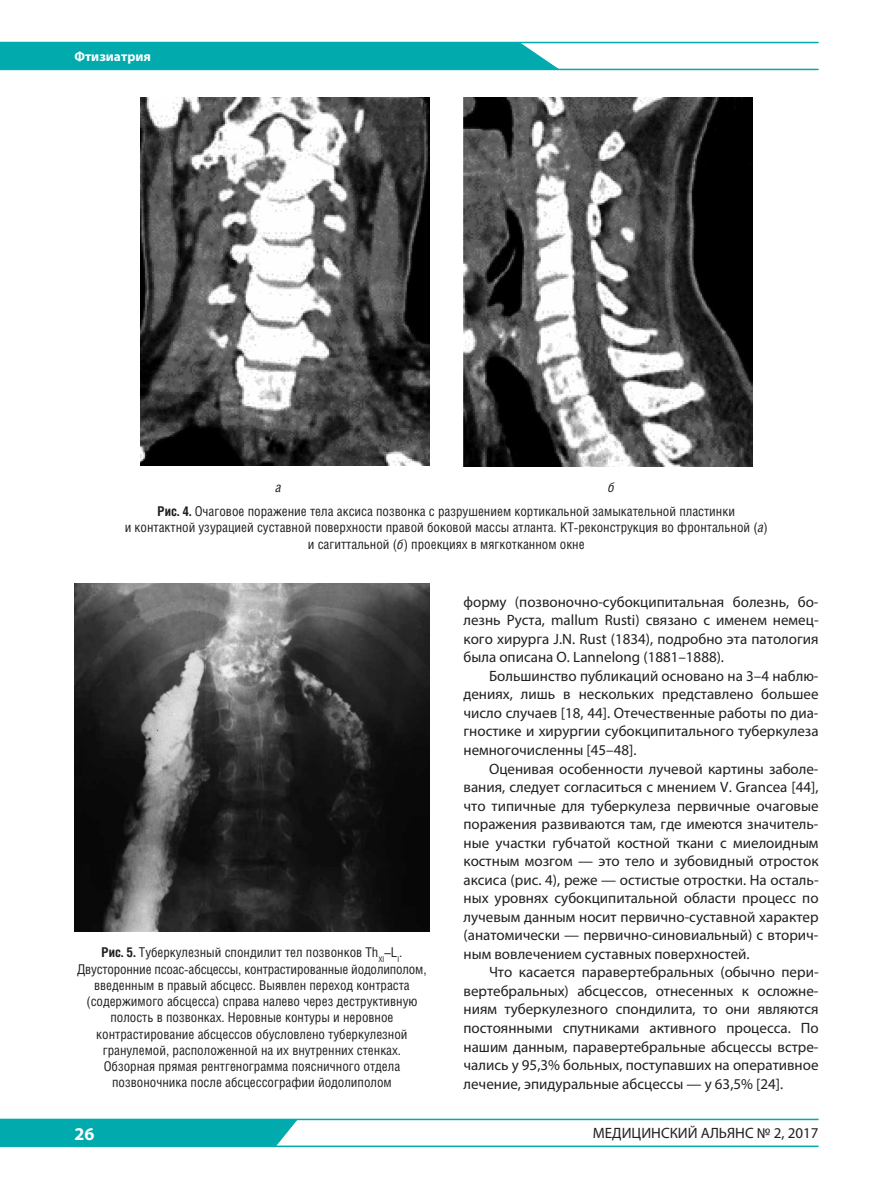
<style>
.page{position:relative;width:893px;height:1191px;background:#fff}
.page>*{position:absolute;margin:0;border:0;box-sizing:border-box;transform-origin:0 0}
.t1{font:700 18px "Myriad Pro";color:#fff}
.t2{font:15px/18.6px "Myriad Pro";color:#231f20;text-align:justify}
.t3{font:13.5px/16.2px "Helios Cond";color:#231f20;text-align:center}
.t4{font:700 13.5px "Myriad Pro";color:#fff}
.t5{font:italic 13.5px "Helios Cond";color:#231f20}
.s1{font-style:italic}
.s2{font-weight:700}
</style>
<div class="page">
<div style="left:0;top:43px;width:560px;height:26px;background:#00aaad"></div>
<div style="left:0;top:1120px;width:298px;height:25px;background:#00aaad"></div>
<hr style="left:0;top:1118px;width:819px;height:2px;background:#00aaad">
<hr style="left:0;top:42px;width:819px;height:1px;background:#00aaad">
<hr style="left:0;top:69px;width:819px;height:1px;background:#00aaad">
<hr style="left:0;top:1145px;width:819px;height:2px;background:#00aaad">
<img style="left:140px;top:97px;width:289px;height:369px">
<img style="left:463px;top:98px;width:290px;height:368px">
<img style="left:75px;top:583px;width:355px;height:348px">
<p class="t4" style="left:74px;top:48px;width:78px">Фтизиатрия</p>
<p class="t3" style="left:158px;top:474px;width:579px;line-height:24.8px;text-align:left;text-indent:451px"><span class="s1">б<br></span><span class="s2">Рис. 4.</span> Очаговое поражение тела аксиса позвонка с разрушением кортикальной замыкательной пластинки</p>
<p class="t3" style="left:125px;top:519px;width:645px">и контактной узурацией суставной поверхности правой боковой массы атланта. КТ-реконструкция во фронтальной (<span class="s1">а</span>) и сагиттальной (<span class="s1">б</span>) проекциях в мягкотканном окне</p>
<p class="t5" style="left:275px;top:478px;width:7px">а</p>
<p class="t3" style="left:77px;top:944px;width:351px"><span class="s2">Рис. 5.</span> Туберкулезный спондилит тел позвонков Тh<sub>XI</sub>–L<sub>I</sub>.<br>Двусторонние псоас-абсцессы, контрастированные йодолиполом, введенным в правый абсцесс. Выявлен переход контраста (содержимого абсцесса) справа налево через деструктивную полость в позвонках. Неровные контуры и неровное контрастирование абсцессов обусловлено туберкулезной гранулемой, расположенной на их внутренних стенках.<br>Обзорная прямая рентгенограмма поясничного отдела позвоночника после абсцессографии йодолиполом</p>
<p class="t1" style="left:74px;top:1122px;width:21px">26</p>
<p class="t2" style="left:463px;top:592px;width:357px">форму (позвоночно-субокципитальная болезнь, бо&shy;лезнь Руста, mallum Rusti) связано с именем немец&shy;кого хирурга J.N. Rust (1834), подробно эта патология была описана O. Lannelong (1881–1888).</p>
<p class="t2" style="left:463px;top:666px;width:357px;text-indent:26px">Большинство публикаций основано на 3–4 наблю&shy;дениях, лишь в нескольких представлено большее число случаев [18, 44]. Отечественные работы по диа&shy;гностике и хирургии субокципитального туберкулеза немногочисленны [45–48].</p>
<p class="t2" style="left:463px;top:759px;width:357px;text-indent:26px">Оценивая особенности лучевой картины заболе&shy;вания, следует согласиться с мнением V. Grancea [44], что типичные для туберкулеза первичные очаговые поражения развиваются там, где имеются значитель&shy;ные участки губчатой костной ткани с миелоидным костным мозгом — это тело и зубовидный отросток аксиса (рис. 4), реже — остистые отростки. На осталь&shy;ных уровнях субокципитальной области процесс по лучевым данным носит первично-суставной характер (анатомически — первично-синовиальный) с вторич&shy;ным вовлечением суставных поверхностей.</p>
<p class="t2" style="left:463px;top:962px;width:357px;text-indent:26px">Что касается паравертебральных (обычно пери&shy;вертебральных) абсцессов, отнесенных к осложне&shy;ниям туберкулезного спондилита, то они являются постоянными спутниками активного процесса. По нашим данным, паравертебральные абсцессы встре&shy;чались у 95,3% больных, поступавших на оперативное лечение, эпидуральные абсцессы — у 63,5% [24].</p>
<p class="t2" style="left:593px;top:1123px;width:227px">МЕДИЦИНСКИЙ АЛЬЯНС № 2, 2017</p>
</div>
